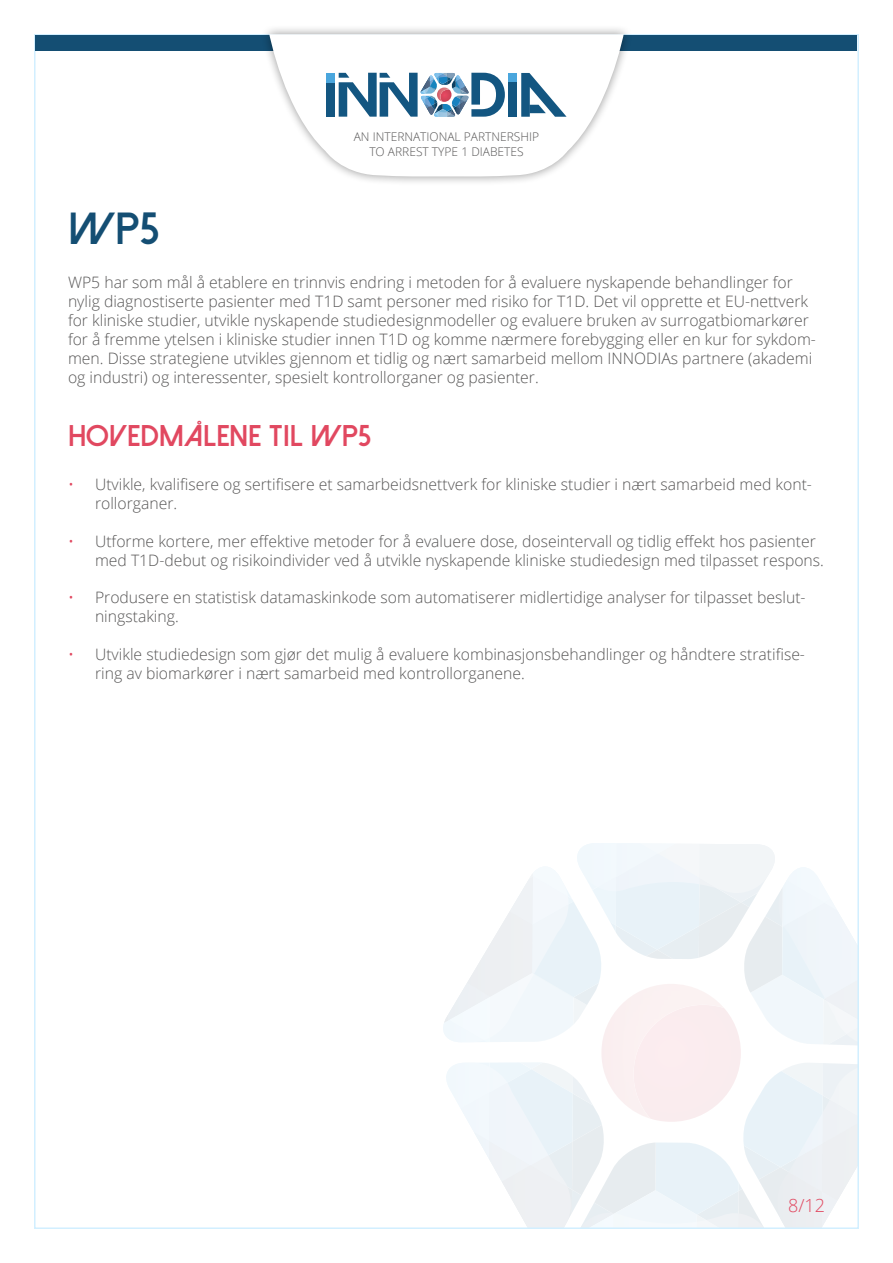
<style>
.page{position:relative;width:893px;height:1263px;background:#fff}
.page>*{position:absolute;margin:0;border:0;box-sizing:border-box;transform-origin:0 0}
.t1{font:800 45px "Dolce Vita";color:#144e73}
.t2{font:800 30px "Dolce Vita";color:#e14860}
.t3{font:300 18px "Open Sans";color:#e14860}
.t4{font:300 15.75px/18.9px "Open Sans";color:#575656}
.t5{font:300 12px/14.4px "Open Sans";color:#575656;text-align:center}
.s1{color:#e14860}
</style>
<div class="page">
<svg style="left:443px;top:843px;width:413px;height:383px"></svg>
<img style="left:601px;top:984px;width:123px;height:135px">
<div style="left:36px;top:35px;width:821px;height:16px;background:#144e73"></div>
<div style="left:260px;top:25px;width:372px;height:161px;background:#000;opacity:.4"></div>
<svg style="left:269px;top:34px;width:355px;height:143px"></svg>
<div style="left:326px;top:82px;width:9px;height:35px;background:#135681"></div>
<div style="left:326px;top:73px;width:9px;height:9px;background:#4aa6dd"></div>
<div style="left:509px;top:73px;width:8px;height:9px;background:#4aa6dd"></div>
<div style="left:509px;top:82px;width:8px;height:35px;background:#135681"></div>
<svg style="left:521px;top:73px;width:46px;height:44px"></svg>
<svg style="left:339px;top:73px;width:166px;height:44px"></svg>
<h1 class="t1" style="left:68px;top:206px;width:93px">WP5</h1>
<p class="t5" style="left:354px;top:130px;width:187px">AN INTERNATIONAL PARTNERSHIP<br>TO ARREST TYPE 1 DIABETES</p>
<p class="t4" style="left:68px;top:272px;width:749px">WP5 har som mål å etablere en trinnvis endring i metoden for å evaluere nyskapende behandlinger for nylig diagnostiserte pasienter med T1D samt personer med risiko for T1D. Det vil opprette et EU-nettverk for kliniske studier, utvikle nyskapende studiedesignmodeller og evaluere bruken av surrogatbiomarkører for å fremme ytelsen i kliniske studier innen T1D og komme nærmere forebygging eller en kur for sykdom&shy;men. Disse strategiene utvikles gjennom et tidlig og nært samarbeid mellom INNODIAs partnere (akademi og industri) og interessenter, spesielt kontrollorganer og pasienter.</p>
<h2 class="t2" style="left:68px;top:421px;width:305px">HOVEDMÅLENE TIL WP5</h2>
<p class="t4" style="left:95px;top:474px;width:718px;text-indent:-27px"><span class="s1">•</span> Utvikle, kvalifisere og sertifisere et samarbeidsnettverk for kliniske studier i nært samarbeid med kont&shy;rollorganer.</p>
<p class="t4" style="left:95px;top:531px;width:730px;text-indent:-27px"><span class="s1">•</span> Utforme kortere, mer effektive metoder for å evaluere dose, doseintervall og tidlig effekt hos pasienter med T1D-debut og risikoindivider ved å utvikle nyskapende kliniske studiedesign med tilpasset respons.</p>
<p class="t4" style="left:95px;top:588px;width:712px;text-indent:-27px"><span class="s1">•</span> Produsere en statistisk datamaskinkode som automatiserer midlertidige analyser for tilpasset beslut&shy;ningstaking.</p>
<p class="t4" style="left:95px;top:645px;width:711px;text-indent:-27px"><span class="s1">•</span> Utvikle studiedesign som gjør det mulig å evaluere kombinasjonsbehandlinger og håndtere stratifise&shy;ring av biomarkører i nært samarbeid med kontrollorganene.</p>
<p class="t3" style="left:788px;top:1193px;width:38px">8/12</p>
</div>
